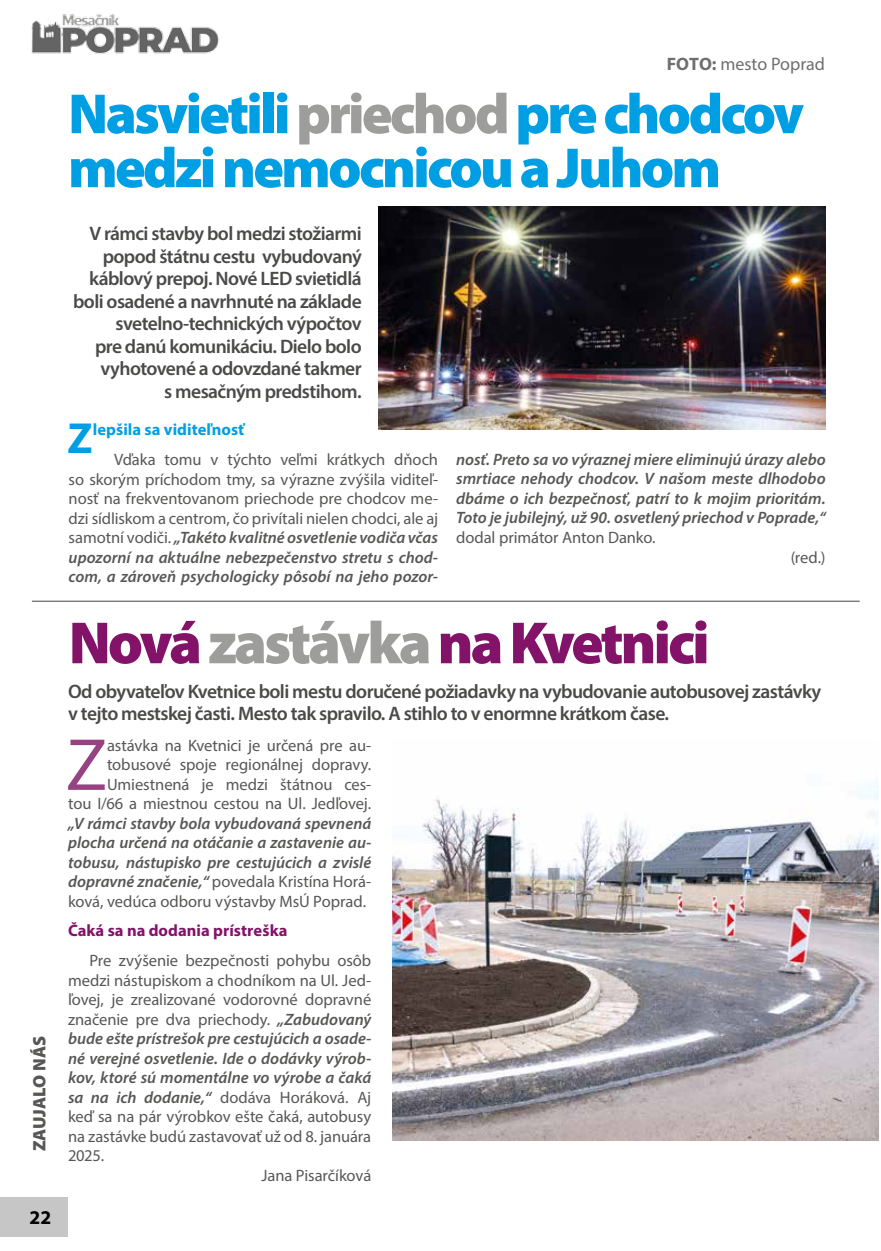
<style>
.page{position:relative;width:881px;height:1251px;background:#fff}
.page>*{position:absolute;margin:0;border:0;box-sizing:border-box;transform-origin:0 0}
.t1{font:74.4px "Myriad Pro";color:#964381}
.t2{font:900 60px "Myriad Pro";letter-spacing:-.05em;color:#821369}
.t3{font:900 57px/54px "Myriad Pro";letter-spacing:-.05em;color:#009fe3}
.t4{font:700 43.65px "Myriad Pro";color:#009fe3}
.t5{font:600 19.5px/22.5px "Myriad Pro";letter-spacing:-.03em;color:#4a4a49;text-align:right}
.t6{font:700 19.5px "Myriad Pro";color:#000}
.t7{font:18px "Myriad Pro";color:#706f6f}
.t8{font:900 18px "Myriad Pro";color:#575756}
.t9{font:16.5px/19.5px "Myriad Pro";letter-spacing:-.005em;color:#575756;text-align:justify}
.t10{font:italic 600 16.5px/19.5px "Myriad Pro";color:#575756;text-align:justify}
.t11{font:700 16.5px "Myriad Pro";color:#821369}
.t12{font:700 16.5px "Myriad Pro";color:#009fe3}
.s1{font-weight:700}
.s2{color:#9d9d9c}
.s3{font-weight:600;font-style:italic}
.s4{font-weight:400;font-style:normal}
</style>
<div class="page">
<div style="left:0;top:1196px;width:94px;height:39px;background:#c6c6c6"></div>
<img style="left:31px;top:14px;width:188px;height:40px">
<div style="left:68px;top:1180px;width:34px;height:67px;background:#fff"></div>
<img style="left:378px;top:206px;width:446px;height:224px">
<hr style="left:32px;top:600px;width:827px;height:1px;background:#575756">
<img style="left:392px;top:785px;width:486px;height:354px">
<p class="t8" style="left:27px;top:1151px;width:117px;rotate:-90deg">ZAUJALO NÁS</p>
<p class="t6" style="left:30px;top:1204px;width:23px">22</p>
<p class="t7" style="left:666px;top:53px;width:160px"><span class="s1">FOTO:</span> mesto Poprad</p>
<h3 class="t3" style="left:68px;top:85px;width:737px">Nasvietili <span class="s2">priechod</span> pre chodcov medzi nemocnicou a Juhom</h3>
<p class="t5" style="left:73px;top:222px;width:290px">V rámci stavby bol medzi stožiarmi popod štátnu cestu vybudovaný káblový prepoj. Nové LED svietidlá boli osadené a navrhnuté na základe svetelno-technických výpočtov<br>pre danú komunikáciu. Dielo bolo vyhotovené a odovzdané takmer<br>s mesačným predstihom.</p>
<h3 class="t4" style="left:68px;top:410px;width:27px">Z</h3>
<p class="t12" style="left:93px;top:418px;width:154px">lepšila sa viditeľnosť</p>
<p class="t9" style="left:69px;top:449px;width:371px;text-indent:45px">Vďaka tomu v týchto veľmi krátkych dňoch so skorým príchodom tmy, sa výrazne zvýšila viditeľ&shy;nosť na frekventovanom priechode pre chodcov me&shy;dzi sídliskom a centrom, čo privítali nielen chodci, ale aj samotní vodiči. <span class="s3">„Takéto kvalitné osvetlenie vodiča včas upozorní na aktuálne nebezpečenstvo stretu s chod&shy;com, a zároveň psychologicky pôsobí na jeho pozor-</span></p>
<p class="t10" style="left:456px;top:449px;width:371px">nosť. Preto sa vo výraznej miere eliminujú úrazy alebo smrtiace nehody chodcov. V našom meste dlhodobo dbáme o ich bezpečnosť, patrí to k mojim prioritám.<br>Toto je jubilejný, už 90. osvetlený priechod v Poprade,“</p>
<p class="t9" style="left:456px;top:527px;width:201px">dodal primátor Anton Danko.</p>
<p class="t9" style="left:790px;top:547px;width:36px">(red.)</p>
<h2 class="t2" style="left:69px;top:602px;width:642px">Nová <span class="s2">zastávka</span> na Kvetnici</h2>
<p class="t5" style="left:68px;top:679px;width:754px;text-align:left">Od obyvateľov Kvetnice boli mestu doručené požiadavky na vybudovanie autobusovej zastávky v tejto mestskej časti. Mesto tak spravilo. A stihlo to v enormne krátkom čase.</p>
<p class="t9" style="left:68px;top:735px;width:304px;text-align:right">astávka na Kvetnici je určená pre au&shy;tobusové spoje regionálnej dopravy.<br>Umiestnená je medzi štátnou ces-<br>tou I/66 a miestnou cestou na Ul. Jedľovej.</p>
<p class="t10" style="left:68px;top:813px;width:304px">„V rámci stavby bola vybudovaná spevnená plocha určená na otáčanie a zastavenie au&shy;tobusu, nástupisko pre cestujúcich a zvislé dopravné značenie,“ <span class="s4">povedala Kristína Horá&shy;ková, vedúca odboru výstavby MsÚ Poprad.</span></p>
<p class="t11" style="left:68px;top:919px;width:221px">Čaká sa na dodania prístreška</p>
<p class="t9" style="left:89px;top:950px;width:283px">Pre zvýšenie bezpečnosti pohybu osôb</p>
<p class="t9" style="left:68px;top:969px;width:304px">medzi nástupiskom a chodníkom na Ul. Jed-</p>
<p class="t9" style="left:68px;top:989px;width:304px">ľovej, je zrealizované vodorovné dopravné</p>
<p class="t9" style="left:68px;top:1008px;width:304px">značenie pre dva priechody. <span class="s3">„Zabudovaný</span></p>
<p class="t10" style="left:68px;top:1028px;width:304px">bude ešte prístrešok pre cestujúcich a osade-</p>
<p class="t10" style="left:68px;top:1047px;width:304px">né verejné osvetlenie. Ide o dodávky výrob-</p>
<p class="t10" style="left:68px;top:1067px;width:304px">kov, ktoré sú momentálne vo výrobe a čaká</p>
<p class="t9" style="left:68px;top:1086px;width:304px"><span class="s3">sa na ich dodanie,“</span> dodáva Horáková. Aj</p>
<p class="t9" style="left:68px;top:1106px;width:304px">keď sa na pár výrobkov ešte čaká, autobusy</p>
<p class="t9" style="left:68px;top:1125px;width:304px">na zastávke budú zastavovať už od 8. januára</p>
<p class="t9" style="left:68px;top:1145px;width:38px">2025.</p>
<p class="t9" style="left:261px;top:1164px;width:111px">Jana Pisarčíková</p>
<h1 class="t1" style="left:66px;top:718px;width:43px">Z</h1>
</div>
